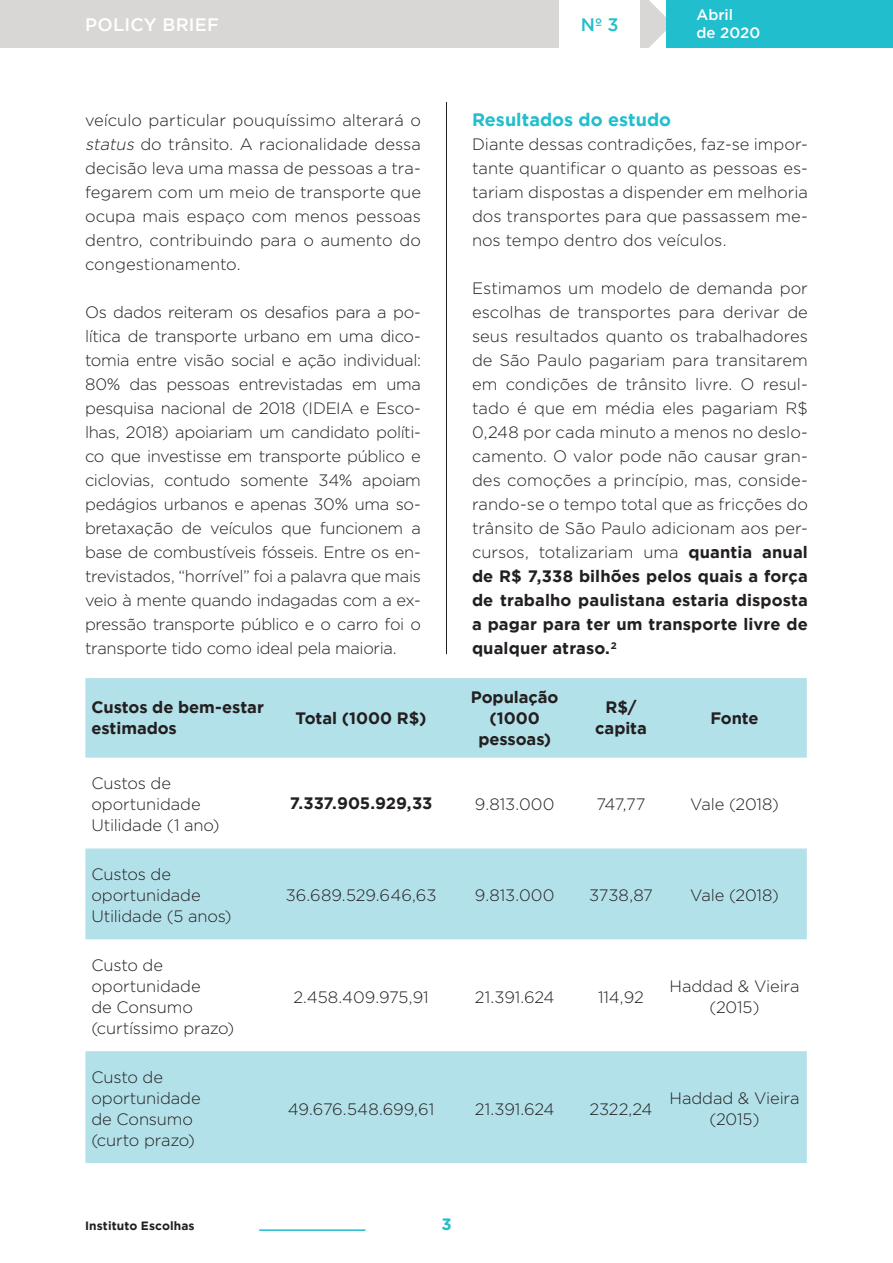
<style>
.page{position:relative;width:893px;height:1263px;background:#fff}
.page>*{position:absolute;margin:0;border:0;box-sizing:border-box;transform-origin:0 0}
.BODY_TXT{font:700 18px "Gotham";color:#21bece}
.t1{font:500 18px "Gotham";letter-spacing:.015em;color:#fff}
.t2{font:500 18px "Gotham";color:#21bece}
.BODY_TXT-2{font:300 16.5px/24px "Gotham";letter-spacing:-.01em;color:#231f20;text-align:justify}
.BODY_TXT-3{font:700 16.5px/21px "Gotham";letter-spacing:-.005em;color:#231f20;text-align:center}
.BODY_TXT-4{font:700 16.5px "Gotham Rounded";color:#21bece}
.t3{font:500 15px "Gotham";color:#fff}
.BODY_TXT-5{font:700 12px "Gotham";letter-spacing:.01em;color:#231f20}
.s1{font-style:italic}
.s2{font-weight:700}
</style>
<div class="page">
<hr style="left:446px;top:102px;width:1px;height:552px;background:#231f20">
<div style="left:0;top:0;width:667px;height:48px;background:#d9d7d6"></div>
<hr style="left:259px;top:1229px;width:106px;height:2px;background:#21bece">
<div style="left:667px;top:0;width:226px;height:48px;background:#21bece"></div>
<div style="left:560px;top:0;width:80px;height:72px;background:#fff"></div>
<svg style="left:85px;top:678px;width:722px;height:485px;fill:#b3e1e9"></svg>
<p class="t1" style="left:85px;top:14px;width:135px">POLICY BRIEF</p>
<p class="t2" style="left:581px;top:14px;width:39px">Nº 3</p>
<p class="t3" style="left:696px;top:7px;width:38px">Abril</p>
<p class="t3" style="left:696px;top:25px;width:65px">de 2020</p>
<p class="BODY_TXT-2" style="left:85px;top:108px;width:337px">veículo particular pouquíssimo alterará o <span class="s1">status</span> do trânsito. A racionalidade dessa decisão leva uma massa de pessoas a tra&shy;fegarem com um meio de transporte que ocupa mais espaço com menos pessoas dentro, contribuindo para o aumento do congestionamento.</p>
<p class="BODY_TXT-2" style="left:85px;top:300px;width:337px">Os dados reiteram os desafios para a po&shy;lítica de transporte urbano em uma dico&shy;tomia entre visão social e ação individual:<br>80% das pessoas entrevistadas em uma pesquisa nacional de 2018 (IDEIA e Esco&shy;lhas, 2018) apoiariam um candidato políti&shy;co que investisse em transporte público e ciclovias, contudo somente 34% apoiam pedágios urbanos e apenas 30% uma so&shy;bretaxação de veículos que funcionem a base de combustíveis fósseis. Entre os en&shy;trevistados, “horrível” foi a palavra que mais veio à mente quando indagadas com a ex&shy;pressão transporte público e o carro foi o transporte tido como ideal pela maioria.</p>
<p class="BODY_TXT" style="left:472px;top:109px;width:201px">Resultados do estudo</p>
<p class="BODY_TXT-2" style="left:472px;top:132px;width:337px">Diante dessas contradições, faz-se impor&shy;tante quantificar o quanto as pessoas es&shy;tariam dispostas a dispender em melhoria dos transportes para que passassem me&shy;nos tempo dentro dos veículos.</p>
<p class="BODY_TXT-2" style="left:472px;top:276px;width:337px">Estimamos um modelo de demanda por escolhas de transportes para derivar de seus resultados quanto os trabalhadores de São Paulo pagariam para transitarem em condições de trânsito livre. O resul&shy;tado é que em média eles pagariam R$ 0,248 por cada minuto a menos no deslo&shy;camento. O valor pode não causar gran&shy;des comoções a princípio, mas, conside&shy;rando-se o tempo total que as fricções do trânsito de São Paulo adicionam aos per&shy;cursos, totalizariam uma <span class="s2">quantia anual de R$ 7,338 bilhões pelos quais a força de trabalho paulistana estaria disposta a pagar para ter um transporte livre de qualquer atraso.</span><sup>2</sup></p>
<p class="BODY_TXT-3" style="left:91px;top:697px;width:174px">Custos de bem-estar</p>
<p class="BODY_TXT-3" style="left:91px;top:718px;width:87px">estimados</p>
<p class="BODY_TXT-3" style="left:296px;top:707px;width:132px">Total (1000 R$)</p>
<p class="BODY_TXT-3" style="left:471px;top:686px;width:89px">População (1000</p>
<p class="BODY_TXT-3" style="left:478px;top:728px;width:74px">pessoas)</p>
<p class="BODY_TXT-3" style="left:606px;top:697px;width:32px">R$/</p>
<p class="BODY_TXT-3" style="left:595px;top:718px;width:53px">capita</p>
<p class="BODY_TXT-3" style="left:710px;top:707px;width:50px">Fonte</p>
<p class="BODY_TXT-2" style="left:91px;top:773px;width:111px;line-height:21px">Custos de oportunidade</p>
<p class="BODY_TXT-2" style="left:91px;top:813px;width:130px">Utilidade (1 ano)</p>
<p class="BODY_TXT-2" style="left:91px;top:864px;width:111px;line-height:21px">Custos de oportunidade</p>
<p class="BODY_TXT-2" style="left:91px;top:904px;width:142px">Utilidade (5 anos)</p>
<p class="BODY_TXT-2" style="left:91px;top:955px;width:111px;line-height:21px">Custo de oportunidade</p>
<p class="BODY_TXT-2" style="left:91px;top:995px;width:103px">de Consumo</p>
<p class="BODY_TXT-2" style="left:91px;top:1016px;width:144px">(curtíssimo prazo)</p>
<p class="BODY_TXT-2" style="left:91px;top:1066px;width:111px;line-height:21px">Custo de oportunidade</p>
<p class="BODY_TXT-2" style="left:91px;top:1107px;width:103px">de Consumo</p>
<p class="BODY_TXT-2" style="left:91px;top:1128px;width:105px">(curto prazo)</p>
<p class="BODY_TXT-3" style="left:290px;top:792px;width:144px">7.337.905.929,33</p>
<p class="BODY_TXT-2" style="left:475px;top:792px;width:81px">9.813.000</p>
<p class="BODY_TXT-2" style="left:596px;top:792px;width:51px">747,77</p>
<p class="BODY_TXT-2" style="left:690px;top:792px;width:90px">Vale (2018)</p>
<p class="BODY_TXT-2" style="left:286px;top:883px;width:152px">36.689.529.646,63</p>
<p class="BODY_TXT-2" style="left:475px;top:883px;width:81px">9.813.000</p>
<p class="BODY_TXT-2" style="left:589px;top:883px;width:66px">3738,87</p>
<p class="BODY_TXT-2" style="left:690px;top:883px;width:90px">Vale (2018)</p>
<p class="BODY_TXT-2" style="left:294px;top:985px;width:137px">2.458.409.975,91</p>
<p class="BODY_TXT-2" style="left:475px;top:985px;width:81px">21.391.624</p>
<p class="BODY_TXT-2" style="left:598px;top:985px;width:47px">114,92</p>
<p class="BODY_TXT-2" style="left:670px;top:976px;width:131px;line-height:21px;text-align:center">Haddad &amp; Vieira (2015)</p>
<p class="BODY_TXT-2" style="left:288px;top:1096px;width:148px">49.676.548.699,61</p>
<p class="BODY_TXT-2" style="left:475px;top:1096px;width:81px">21.391.624</p>
<p class="BODY_TXT-2" style="left:589px;top:1096px;width:64px">2322,24</p>
<p class="BODY_TXT-2" style="left:670px;top:1087px;width:131px;line-height:21px;text-align:center">Haddad &amp; Vieira (2015)</p>
<p class="BODY_TXT-5" style="left:85px;top:1219px;width:111px">Instituto Escolhas</p>
<p class="BODY_TXT-4" style="left:441px;top:1212px;width:12px">3</p>
</div>
